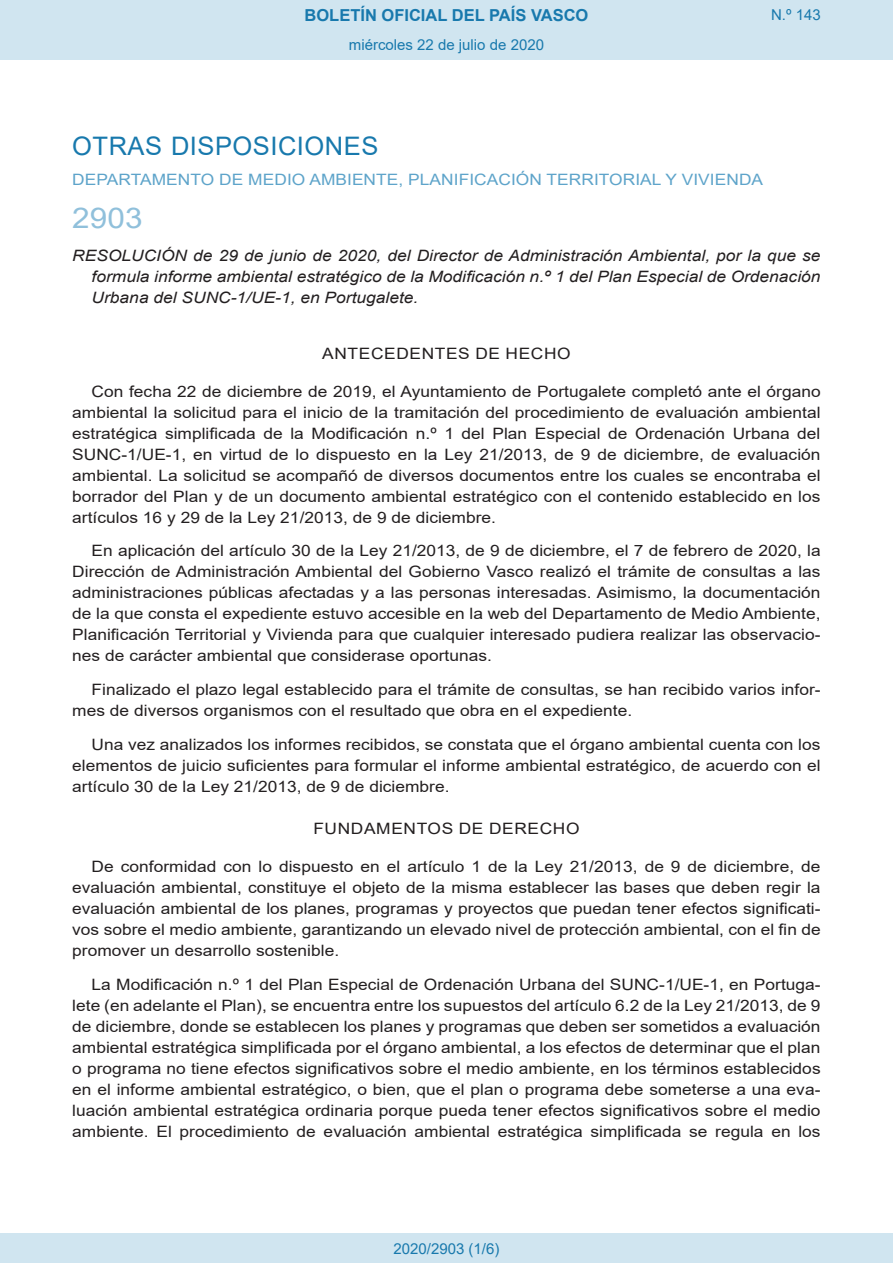
<style>
.page{position:relative;width:893px;height:1263px;background:#fff}
.page>*{position:absolute;margin:0;border:0;box-sizing:border-box;transform-origin:0 0}
.BOPVOrden{font:28.5px "Arial";color:#90c0db;scale:1.11 1}
.BOPVSeccion{font:25.5px "Arial";letter-spacing:.02em;color:#1879ad}
.t1{font:700 16.5px "Arial";color:#1879ad}
.BOPVDetalle{font:15.6px/21px "Arial";color:#231f20;text-align:justify;scale:1.11 1}
.BOPVTitulo{font:italic 15.6px/21px "Arial";color:#231f20;text-align:justify;scale:1.11 1}
.BOPVOrganismo{font:15.6px "Arial";letter-spacing:.005em;color:#5ea4ca;scale:1.11 1}
.BOPVClave{font:15.6px "Arial";letter-spacing:.035em;color:#231f20;scale:1.11 1}
.Paginacion_Centro{font:15px "Arial";color:#1879ad}
</style>
<div class="page">
<div style="left:0;top:0;width:893px;height:60px;background:#d0e5f0"></div>
<div style="left:0;top:1233px;width:893px;height:30px;background:#d0e5f0"></div>
<p class="t1" style="left:305px;top:3px;width:285px">BOLETÍN OFICIAL DEL PAÍS VASCO</p>
<p class="Paginacion_Centro" style="left:349px;top:35px;width:197px">miércoles 22 de julio de 2020</p>
<p class="Paginacion_Centro" style="left:771px;top:5px;width:51px">N.º 143</p>
<p class="BOPVSeccion" style="left:72px;top:128px;width:308px">OTRAS DISPOSICIONES</p>
<p class="BOPVOrganismo" style="left:72px;top:169px;width:624px">DEPARTAMENTO DE MEDIO AMBIENTE, PLANIFICACIÓN TERRITORIAL Y VIVIENDA</p>
<p class="BOPVOrden" style="left:72px;top:198px;width:65px">2903</p>
<p class="BOPVTitulo" style="left:92px;top:246px;width:658px;text-indent:-19px">RESOLUCIÓN de 29 de junio de 2020, del Director de Administración Ambiental, por la que se formula informe ambiental estratégico de la Modificación n.º 1 del Plan Especial de Ordenación Urbana del SUNC-1/UE-1, en Portugalete.</p>
<p class="BOPVClave" style="left:322px;top:342px;width:225px">ANTECEDENTES DE HECHO</p>
<p class="BOPVDetalle" style="left:72px;top:380px;width:676px;text-indent:19px">Con fecha 22 de diciembre de 2019, el Ayuntamiento de Portugalete completó ante el órgano ambiental la solicitud para el inicio de la tramitación del procedimiento de evaluación ambiental estratégica simplificada de la Modificación n.º 1 del Plan Especial de Ordenación Urbana del SUNC-1/UE-1, en virtud de lo dispuesto en la Ley 21/2013, de 9 de diciembre, de evaluación ambiental. La solicitud se acompañó de diversos documentos entre los cuales se encontraba el borrador del Plan y de un documento ambiental estratégico con el contenido establecido en los artículos 16 y 29 de la Ley 21/2013, de 9 de diciembre.</p>
<p class="BOPVDetalle" style="left:72px;top:540px;width:676px;text-indent:19px">En aplicación del artículo 30 de la Ley 21/2013, de 9 de diciembre, el 7 de febrero de 2020, la Dirección de Administración Ambiental del Gobierno Vasco realizó el trámite de consultas a las administraciones públicas afectadas y a las personas interesadas. Asimismo, la documentación de la que consta el expediente estuvo accesible en la web del Departamento de Medio Ambiente, Planificación Territorial y Vivienda para que cualquier interesado pudiera realizar las observacio&shy;nes de carácter ambiental que considerase oportunas.</p>
<p class="BOPVDetalle" style="left:72px;top:679px;width:676px;text-indent:19px">Finalizado el plazo legal establecido para el trámite de consultas, se han recibido varios infor&shy;mes de diversos organismos con el resultado que obra en el expediente.</p>
<p class="BOPVDetalle" style="left:72px;top:734px;width:676px;text-indent:19px">Una vez analizados los informes recibidos, se constata que el órgano ambiental cuenta con los elementos de juicio suficientes para formular el informe ambiental estratégico, de acuerdo con el artículo 30 de la Ley 21/2013, de 9 de diciembre.</p>
<p class="BOPVClave" style="left:313px;top:818px;width:241px">FUNDAMENTOS DE DERECHO</p>
<p class="BOPVDetalle" style="left:72px;top:856px;width:676px;text-indent:19px">De conformidad con lo dispuesto en el artículo 1 de la Ley 21/2013, de 9 de diciembre, de evaluación ambiental, constituye el objeto de la misma establecer las bases que deben regir la evaluación ambiental de los planes, programas y proyectos que puedan tener efectos significati&shy;vos sobre el medio ambiente, garantizando un elevado nivel de protección ambiental, con el fin de promover un desarrollo sostenible.</p>
<p class="BOPVDetalle" style="left:72px;top:974px;width:676px;text-indent:19px">La Modificación n.º 1 del Plan Especial de Ordenación Urbana del SUNC-1/UE-1, en Portuga&shy;lete (en adelante el Plan), se encuentra entre los supuestos del artículo 6.2 de la Ley 21/2013, de 9 de diciembre, donde se establecen los planes y programas que deben ser sometidos a evaluación ambiental estratégica simplificada por el órgano ambiental, a los efectos de determinar que el plan o programa no tiene efectos significativos sobre el medio ambiente, en los términos establecidos en el informe ambiental estratégico, o bien, que el plan o programa debe someterse a una eva&shy;luación ambiental estratégica ordinaria porque pueda tener efectos significativos sobre el medio ambiente. El procedimiento de evaluación ambiental estratégica simplificada se regula en los</p>
<p class="Paginacion_Centro" style="left:393px;top:1238px;width:107px">2020/2903 (1/6)</p>
</div>
